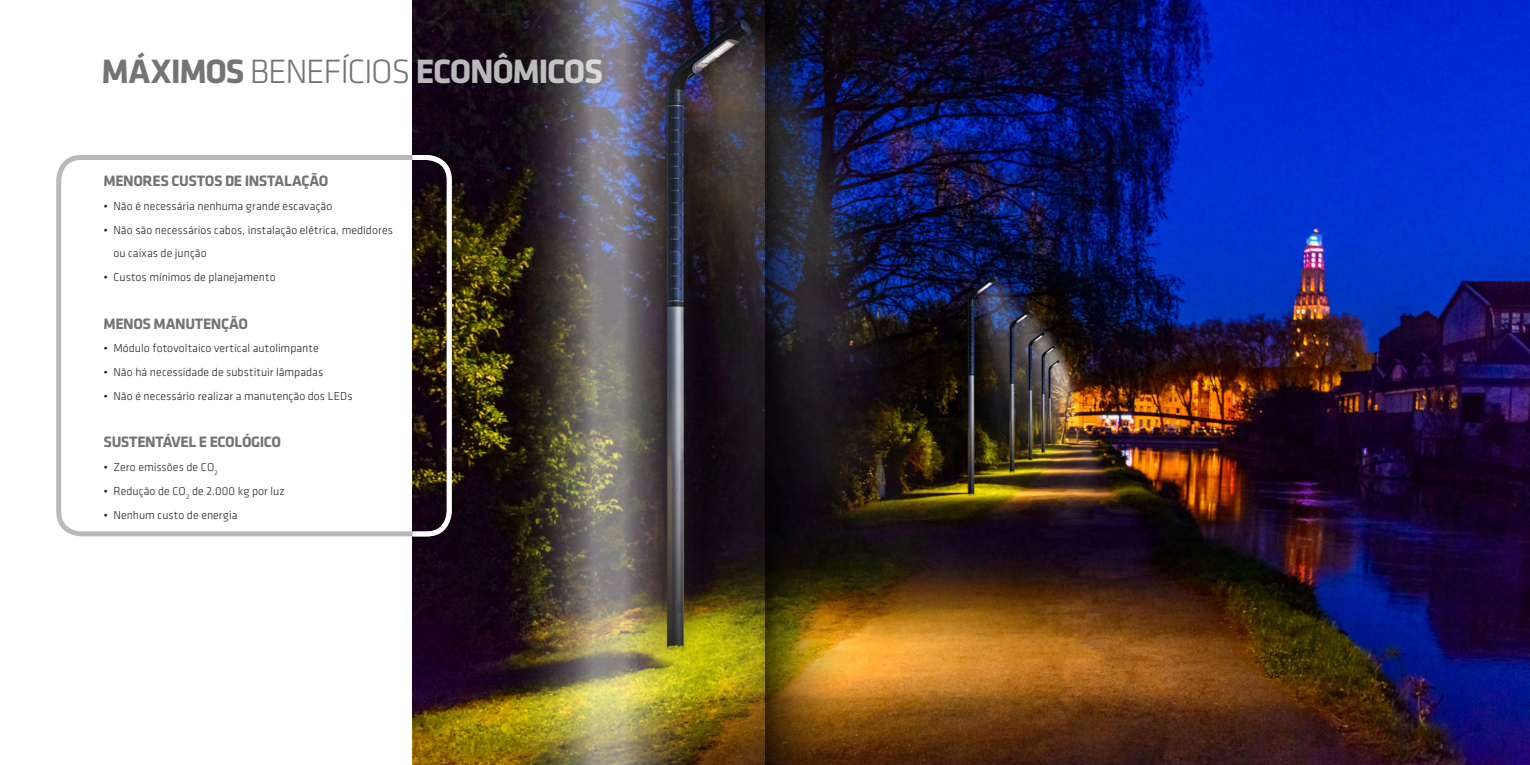
<style>
.page{position:relative;width:1530px;height:765px;background:#fff}
.page>*{position:absolute;margin:0;border:0;box-sizing:border-box;transform-origin:0 0}
.t1{font:300 35px "Klavika";letter-spacing:-.04em;color:#737474}
.t2{font:700 15.62px "Klavika";letter-spacing:-.03em;color:#737474}
.t3{font:300 11.88px "Klavika";letter-spacing:.005em;color:#231f20}
.s1{font-weight:700}
.s2{font-weight:700;color:#b9b9b9}
.s3{color:#fff}
</style>
<div class="page">
<img style="left:413px;top:0;width:1117px;height:765px">
<div style="left:56px;top:155px;width:396px;height:381px;border:5px solid #b9b9b9;border-radius:22px"></div>
<img style="left:714px;top:0;width:51px;height:765px">
<img style="left:503px;top:0;width:211px;height:765px">
<img style="left:765px;top:0;width:92px;height:765px">
<svg style="left:408px;top:152px;width:46px;height:387px"></svg>
<p class="t1" style="left:102px;top:52px;width:503px"><span class="s1">MÁXIMOS</span> BENEFÍCIOS <span class="s2">ECONÔMICOS</span></p>
<p class="t2" style="left:104px;top:172px;width:226px">MENORES CUSTOS DE INSTALAÇÃO</p>
<p class="t3" style="left:104px;top:199px;width:230px">• Não é necessária nenhuma grande escavação</p>
<p class="t3" style="left:104px;top:223px;width:291px">• Não são necessários cabos, instalação elétrica, medidores</p>
<p class="t3" style="left:104px;top:247px;width:105px"><span class="s3">•</span> ou caixas de junção</p>
<p class="t3" style="left:104px;top:271px;width:173px">• Custos mínimos de planejamento</p>
<p class="t2" style="left:104px;top:315px;width:146px">MENOS MANUTENÇÃO</p>
<p class="t3" style="left:104px;top:342px;width:217px">• Módulo fotovoltaico vertical autolimpante</p>
<p class="t3" style="left:104px;top:366px;width:221px">• Não há necessidade de substituir lâmpadas</p>
<p class="t3" style="left:104px;top:389px;width:250px">• Não é necessário realizar a manutenção dos LEDs</p>
<p class="t2" style="left:104px;top:434px;width:179px">SUSTENTÁVEL E ECOLÓGICO</p>
<p class="t3" style="left:104px;top:461px;width:116px">• Zero emissões de CO<sub>2</sub></p>
<p class="t3" style="left:104px;top:484px;width:183px">• Redução de CO<sub>2</sub> de 2.000 kg por luz</p>
<p class="t3" style="left:104px;top:508px;width:135px">• Nenhum custo de energia</p>
</div>
